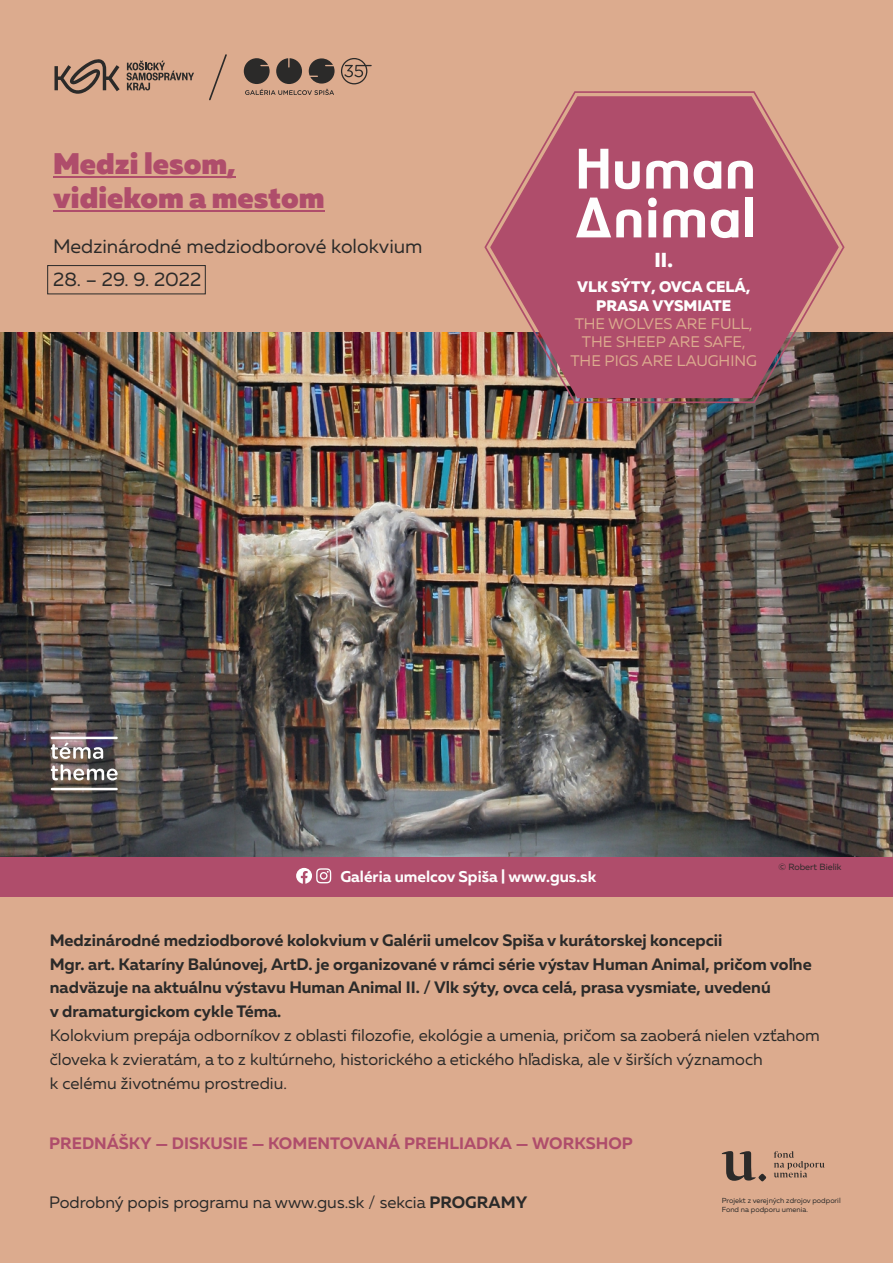
<style>
.page{position:relative;width:893px;height:1263px;background:#dcab8e}
.page>*{position:absolute;margin:0;border:0;box-sizing:border-box;transform-origin:0 0}
.t1{font:56.85px/48.9px "Worldof Water";color:#fefefe}
.t2{font:900 29.85px/33.9px "Muller";color:#af4d6b}
.t3{font:800 20.25px "Muller";color:#fefefe}
.t4{font:19.5px "Muller";color:#2b2a29}
.t5{font:700 16.5px/23.7px "Muller";color:#2b2a29}
.t6{font:16.5px/23.7px "Muller";color:#2b2a29}
.t7{font:700 16.5px "Muller";color:#af4d6b}
.t8{font:700 15.6px "Muller";color:#fefefe}
.t9{font:15.3px/18.3px "Muller";color:#dcab8e;text-align:center}
.t10{font:800 15.3px/18.3px "Muller";color:#fefefe;text-align:center}
.t11{font:9px "Muller";color:#2b2a29}
.t12{font:7.35px/8.7px "Muller";color:#2b2a29}
.s1{font-weight:700}
</style>
<div class="page">
<img style="left:0;top:332px;width:893px;height:526px">
<svg style="left:209px;top:54px;width:18px;height:46px"></svg>
<svg style="left:54px;top:59px;width:66px;height:35px"></svg>
<svg style="left:127px;top:61px;width:67px;height:29px"></svg>
<svg style="left:341px;top:58px;width:31px;height:26px"></svg>
<svg style="left:244px;top:58px;width:91px;height:37px"></svg>
<img style="left:484px;top:91px;width:360px;height:312px">
<svg style="left:490px;top:96px;width:349px;height:302px;fill:#af4d6b"></svg>
<svg style="left:694px;top:161px;width:27px;height:28px"></svg>
<svg style="left:711px;top:209px;width:27px;height:29px"></svg>
<div style="left:0;top:858px;width:893px;height:39px;background:#af4d6b"></div>
<svg style="left:296px;top:868px;width:35px;height:16px"></svg>
<hr style="left:53px;top:177px;width:183px;height:1px;background:#af4d6b">
<hr style="left:53px;top:210px;width:272px;height:2px;background:#af4d6b">
<div style="left:47px;top:265px;width:159px;height:29px;border:1px solid #2b2a29"></div>
<svg style="left:722px;top:1151px;width:34px;height:30px"></svg>
<svg style="left:774px;top:1151px;width:51px;height:26px"></svg>
<svg style="left:758px;top:1174px;width:8px;height:7px"></svg>
<svg style="left:51px;top:742px;width:67px;height:38px;background:#898181"></svg>
<hr style="left:51px;top:737px;width:67px;height:2px;background:#fefefe">
<hr style="left:51px;top:788px;width:67px;height:2px;background:#fefefe">
<h2 class="t2" style="left:53px;top:149px;width:273px">Medzi lesom, vidiekom a mestom</h2>
<p class="t4" style="left:53px;top:238px;width:371px">Medzinárodné medziodborové kolokvium</p>
<p class="t4" style="left:53px;top:271px;width:150px">28. – 29. 9. 2022</p>
<h1 class="t1" style="left:575px;top:149px;width:182px">Hum n<br>Anim l</h1>
<p class="t3" style="left:654px;top:251px;width:20px">II.</p>
<p class="t10" style="left:577px;top:279px;width:175px">VLK SÝTY, OVCA CELÁ,<br>PRASA VYSMIATE</p>
<p class="t9" style="left:570px;top:316px;width:188px">THE WOLVES ARE FULL,<br>THE SHEEP ARE SAFE,<br>THE PIGS ARE LAUGHING</p>
<p class="t8" style="left:340px;top:870px;width:257px">Galéria umelcov Spiša | www.gus.sk</p>
<p class="t11" style="left:778px;top:863px;width:65px">© Robert Bielik</p>
<p class="t5" style="left:50px;top:929px;width:763px">Medzinárodné medziodborové kolokvium v Galérii umelcov Spiša v kurátorskej koncepcii<br>Mgr. art. Kataríny Balúnovej, ArtD. je organizované v rámci série výstav Human Animal, pričom voľne nadväzuje na aktuálnu výstavu Human Animal II. / Vlk sýty, ovca celá, prasa vysmiate, uvedenú<br>v dramaturgickom cykle Téma.</p>
<p class="t6" style="left:50px;top:1024px;width:772px">Kolokvium prepája odborníkov z oblasti filozofie, ekológie a umenia, pričom sa zaoberá nielen vzťahom človeka k zvieratám, a to z kultúrneho, historického a etického hľadiska, ale v širších významoch<br>k celému životnému prostrediu.</p>
<p class="t7" style="left:49px;top:1136px;width:585px">PREDNÁŠKY — DISKUSIE — KOMENTOVANÁ PREHLIADKA — WORKSHOP</p>
<p class="t6" style="left:49px;top:1191px;width:480px">Podrobný popis programu na www.gus.sk / sekcia <span class="s1">PROGRAMY</span></p>
<p class="t12" style="left:722px;top:1197px;width:120px">Projekt z verejných zdrojov podporil<br>Fond na podporu umenia.</p>
</div>
